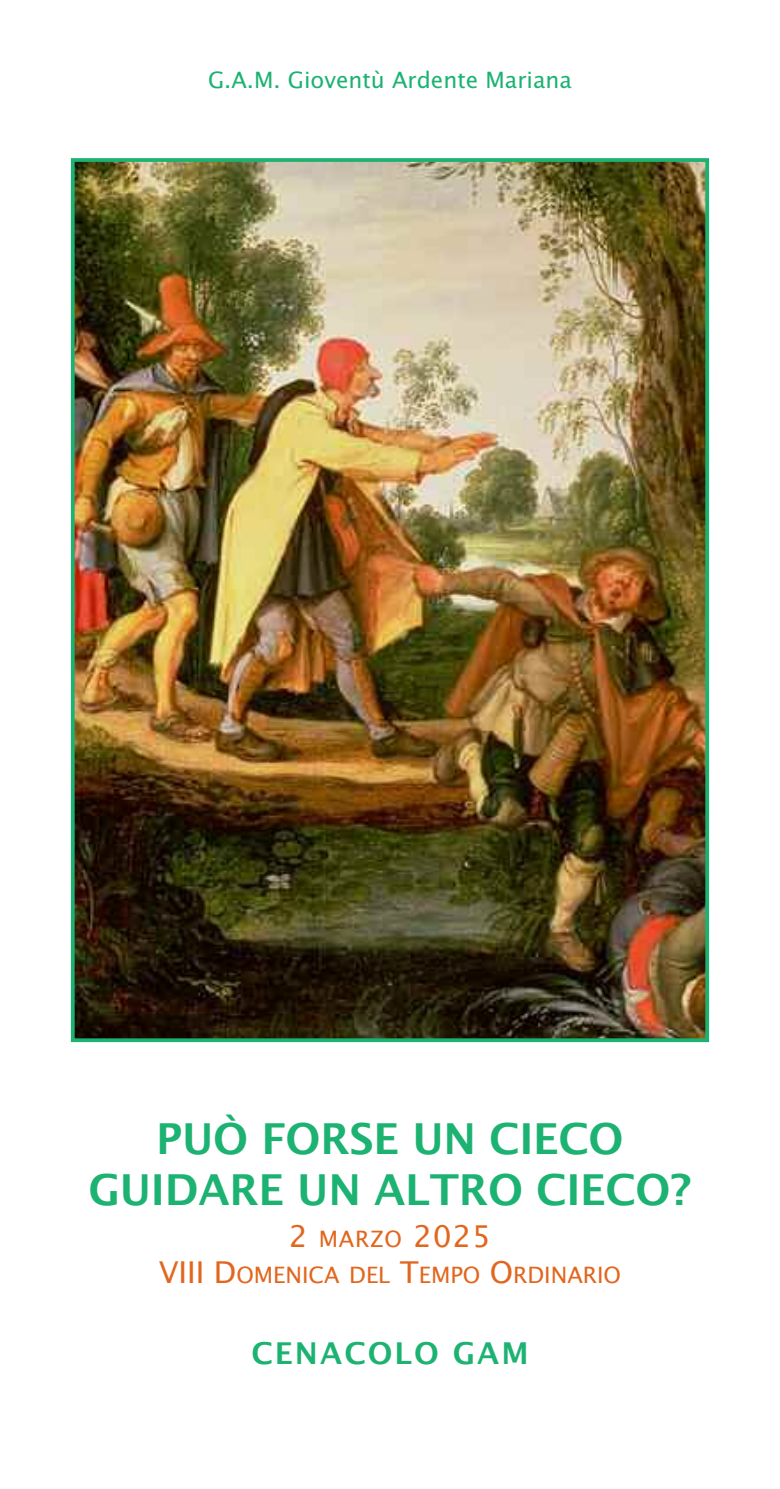
<style>
.page{position:relative;width:780px;height:1489px;background:#fff}
.page>*{position:absolute;margin:0;border:0;box-sizing:border-box;transform-origin:0 0}
.t1{font:600 42.5px/51px "Lucida Sans";letter-spacing:-.005em;color:#1cb272;text-align:center}
.t2{font:600 30px "Lucida Sans";letter-spacing:.07em;color:#1cb272}
.t3{font:30px "Lucida Sans";color:#e2661d}
.t4{font:22.5px "Lucida Sans";color:#e2661d}
.t5{font:22.5px "Lucida Sans";color:#1cb272}
.s1{font-size:22.5px}
.s2{font-size:30px}
</style>
<div class="page">
<img style="left:76px;top:163px;width:628px;height:874px">
<div style="left:71px;top:158px;width:638px;height:884px;border:4px solid #1cb272"></div>
<p class="t5" style="left:208px;top:67px;width:365px">G.A.M. Gioventù Ardente Mariana</p>
<p class="t1" style="left:88px;top:1114px;width:604px">PUÒ FORSE UN CIECO<br>GUIDARE UN ALTRO CIECO?</p>
<p class="t3" style="left:289px;top:1218px;width:204px">2 <span class="s1">MARZO</span> 2025</p>
<p class="t4" style="left:159px;top:1261px;width:463px"><span class="s2">VIII D</span>OMENICA DEL <span class="s2">T</span>EMPO <span class="s2">O</span>RDINARIO</p>
<p class="t2" style="left:251px;top:1336px;width:279px">CENACOLO GAM</p>
</div>
